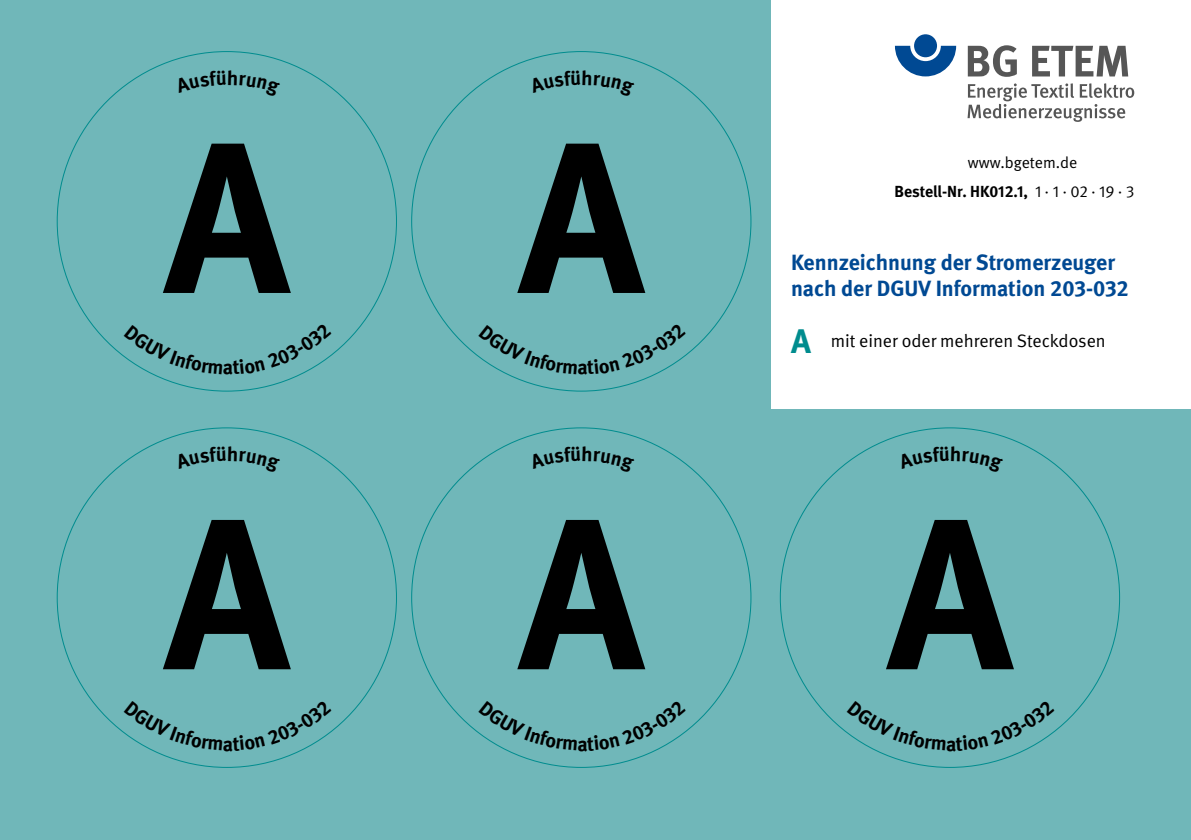
<style>
.page{position:relative;width:1191px;height:840px;background:#fff}
.page>*{position:absolute;margin:0;border:0;box-sizing:border-box;transform-origin:0 0}
.t1{font:700 214px "DGUV Meta";color:#000}
.t2{font:700 22px/26px "DGUV Meta";color:#004993}
.t3{font:18px "DGUV Meta";color:#000}
.t4{font:700 16px "DGUV Meta";color:#000}
.t5{font:16px "DGUV Meta";color:#000}
.s1{font-weight:400}
.s2{font-weight:700;font-size:34px;color:#008c8e}
</style>
<div class="page">
<div style="left:0;top:0;width:1191px;height:839px;background:#70b7b9"></div>
<div style="left:771px;top:0;width:420px;height:408px;background:#fff"></div>
<svg style="left:895px;top:46px;width:61px;height:30px"></svg>
<div style="left:914px;top:34px;width:23px;height:23px;background:#004993;border-radius:50%"></div>
<svg style="left:967px;top:45px;width:49px;height:32px"></svg>
<svg style="left:1032px;top:46px;width:96px;height:30px"></svg>
<svg style="left:967px;top:83px;width:167px;height:39px"></svg>
<svg style="left:124px;top:354px;width:208px;height:20px"></svg>
<svg style="left:847px;top:731px;width:207px;height:19px"></svg>
<svg style="left:124px;top:730px;width:208px;height:20px"></svg>
<svg style="left:478px;top:731px;width:208px;height:19px"></svg>
<svg style="left:478px;top:354px;width:208px;height:20px"></svg>
<h1 class="t1" style="left:164px;top:91px;width:126px">A</h1>
<h1 class="t1" style="left:519px;top:91px;width:126px">A</h1>
<h1 class="t1" style="left:164px;top:467px;width:126px">A</h1>
<h1 class="t1" style="left:519px;top:467px;width:126px">A</h1>
<p class="t5" style="left:967px;top:153px;width:111px">www.bgetem.de</p>
<p class="t4" style="left:894px;top:181px;width:241px">Bestell-Nr. HK012.1, <span class="s1">1 · 1 · 02 · 19 · 3</span></p>
<p class="t2" style="left:791px;top:250px;width:339px">Kennzeichnung der Stromerzeuger nach der DGUV Information 203-032</p>
<p class="t3" style="left:791px;top:330px;width:316px"><span class="s2">A</span> mit einer oder mehreren Steckdosen</p>
<h1 class="t1" style="left:887px;top:467px;width:126px">A</h1>
</div>
